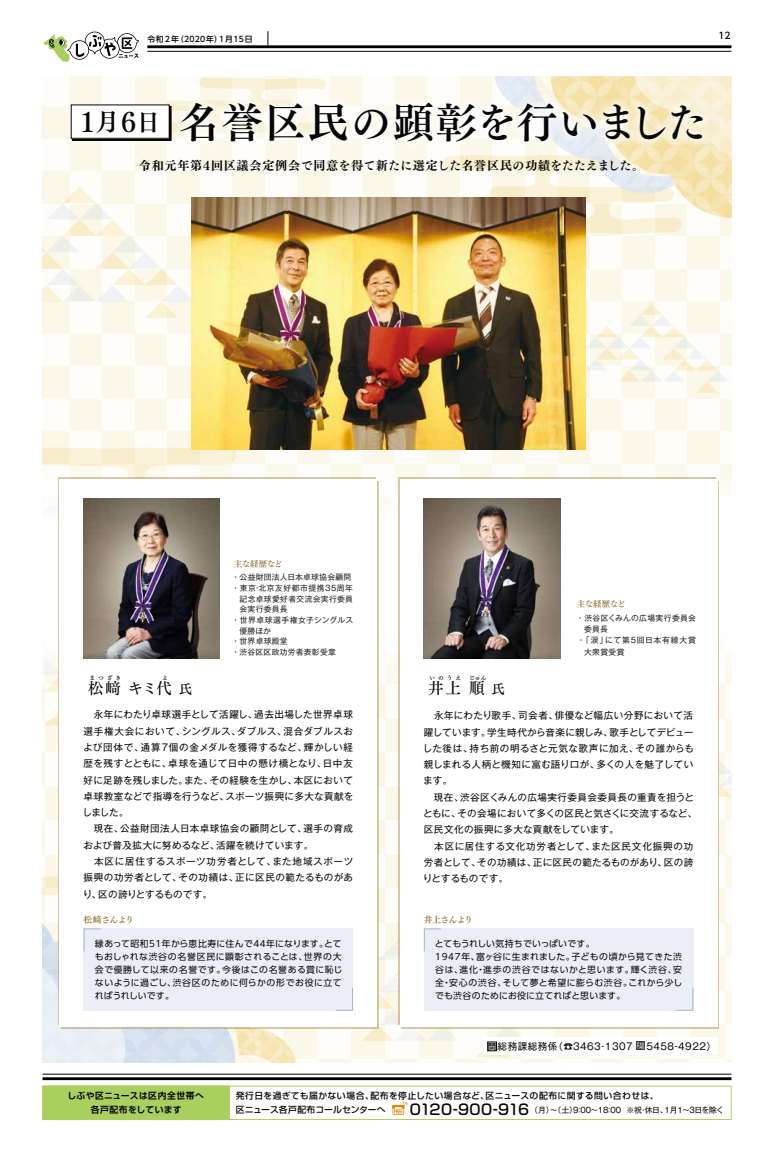
<style>
.page{position:relative;width:774px;height:1151px;background:#fff}
.page>*{position:absolute;margin:0;border:0;box-sizing:border-box;transform-origin:0 0}
.t1{font:41.1px "Tsuku Min Pro B";letter-spacing:.025em;color:#050505}
.t2{font:26.4px "Tsuku Min Pro B";color:#050505}
.t3{font:15.6px "Tsuku Min Pro D";letter-spacing:.11em;color:#050505}
.t4{font:13.3px "Tsuku Min Pro D";color:#050505}
.t5{font:12px "Tsuku Min Pro E";letter-spacing:.055em;color:#050505}
.t6{font:9.6px/16.3px "Gothic MB101 Pr 6";letter-spacing:.04em;color:#050505}
.t7{font:500 9.2px "UD Shin Go NT Pro";color:#000}
.t8{font:8.9px/13.1px "UD Shin Go Pr 6";letter-spacing:.04em;color:#050505}
.t9{font:500 8.9px/14.2px "Soft Go Std";letter-spacing:.035em;color:#050505}
.t10{font:700 8.9px/14.2px "Soft Go Std De";letter-spacing:.045em;color:#050505;text-align:center}
.t11{font:8.9px "Tsuku Min Pro B";letter-spacing:-.07em;color:#926f33}
.t12{font:8.5px "Tsuku Min Pro B";letter-spacing:-.06em;color:#926f33}
.t13{font:7.8px "Gothic MB101 Pr 6";letter-spacing:.04em;color:#1f1e1d}
.t14{font:7.8px "Gothic MB101 Pr 6";letter-spacing:-.025em;color:#000}
.t15{font:500 7.8px "UD Shin Go NT Pro";letter-spacing:.085em;color:#000}
.t16{font:7.8px "Gothic MB101 Pr 6";letter-spacing:.07em;color:#1f1e1d}
.t17{font:7.8px "Gothic MB101 Pr 6";letter-spacing:.065em;color:#1f1e1d}
.t18{font:7.8px "Gothic MB101 Pr 6";letter-spacing:.11em;color:#1f1e1d}
.t19{font:5.7px "Tsuku Min Pro D";letter-spacing:.525em;color:#050505}
.s1{font-size:23.8px}
.s2{color:#050505}
.s3{font-weight:500;font-size:8.5px;color:#000}
.s4{font-weight:500;font-size:8.3px;color:#fff}
.s5{font-family:"Soft Go Std";font-weight:500;font-size:14.6px;color:#050505}
</style>
<div class="page">
<svg style="left:43px;top:657px;width:688px;height:406px"></svg>
<svg style="left:719px;top:728px;width:12px;height:80px"></svg>
<svg style="left:43px;top:657px;width:15px;height:85px"></svg>
<div style="left:43px;top:77px;width:688px;height:450px;background:#fcf9ee"></div>
<svg style="left:379px;top:497px;width:19px;height:30px"></svg>
<svg style="left:585px;top:304px;width:143px;height:89px"></svg>
<svg style="left:43px;top:187px;width:148px;height:131px"></svg>
<svg style="left:159px;top:78px;width:167px;height:27px"></svg>
<svg style="left:443px;top:77px;width:288px;height:157px"></svg>
<svg style="left:43px;top:447px;width:264px;height:80px"></svg>
<hr style="left:147px;top:45px;width:584px;height:3px;background:#000">
<hr style="left:147px;top:51px;width:584px;height:1px;background:#000">
<svg style="left:268px;top:31px;width:1px;height:14px"></svg>
<svg style="left:44px;top:32px;width:95px;height:30px"></svg>
<hr style="left:43px;top:1077px;width:688px;height:3px;background:#000">
<hr style="left:43px;top:1074px;width:688px;height:1px;background:#000">
<div style="left:43px;top:1086px;width:688px;height:34px;border:1px solid #a9d05f"></div>
<div style="left:43px;top:1086px;width:187px;height:34px;background:#a9d05f"></div>
<svg style="left:392px;top:1101px;width:16px;height:14px"></svg>
<div style="left:60px;top:479px;width:317px;height:548px;background:#fff"></div>
<div style="left:400px;top:479px;width:317px;height:548px;background:#fff"></div>
<div style="left:424px;top:928px;width:269px;height:83px;background:#ebeef6"></div>
<div style="left:482px;top:1037px;width:235px;height:17px;background:#fff"></div>
<div style="left:636px;top:1041px;width:9px;height:9px;background:#3e3a39"></div>
<img style="left:191px;top:197px;width:394px;height:252px">
<img style="left:84px;top:499px;width:136px;height:159px">
<img style="left:424px;top:499px;width:136px;height:159px">
<div style="left:170px;top:93px;width:543px;height:59px;background:#fff;opacity:.75"></div>
<div style="left:72px;top:106px;width:99px;height:35px;background:#050505"></div>
<div style="left:71px;top:105px;width:98px;height:33px;background:#fff"></div>
<div style="left:71px;top:105px;width:99px;height:34px;border:1px solid #050505"></div>
<svg style="left:676px;top:987px;width:18px;height:24px"></svg>
<svg style="left:43px;top:875px;width:481px;height:188px"></svg>
<p class="t15" style="left:147px;top:32px;width:107px">令和 2年（2020年）1月15日</p>
<p class="t7" style="left:718px;top:28px;width:14px">12</p>
<h1 class="t1" style="left:179px;top:91px;width:530px">名誉区民の顕彰を行いました</h1>
<p class="t5" style="left:139px;top:156px;width:507px">令和元年第4回区議会定例会で同意を得て新たに選定した名誉区民の功績をたたえました。</p>
<h2 class="t2" style="left:80px;top:101px;width:82px">1<span class="s1">月</span>6<span class="s1">日</span></h2>
<p class="t19" style="left:89px;top:672px;width:33px">まつざき</p>
<p class="t19" style="left:162px;top:672px;width:7px">よ</p>
<h3 class="t3" style="left:88px;top:674px;width:86px">松﨑 キミ代</h3>
<p class="t12" style="left:234px;top:557px;width:50px">主な経歴など</p>
<p class="t13" style="left:232px;top:571px;width:121px"><span class="s2">・</span>公益財団法人日本卓球協会顧問</p>
<p class="t16" style="left:232px;top:581px;width:123px"><span class="s2">・</span>東京・北京友好都市提携35周年</p>
<p class="t13" style="left:239px;top:592px;width:115px">記念卓球愛好者交流会実行委員</p>
<p class="t13" style="left:239px;top:603px;width:49px">会実行委員長</p>
<p class="t17" style="left:232px;top:613px;width:123px"><span class="s2">・</span>世界卓球選手権女子シングルス</p>
<p class="t13" style="left:240px;top:624px;width:33px">優勝ほか</p>
<p class="t13" style="left:232px;top:635px;width:58px"><span class="s2">・</span>世界卓球殿堂</p>
<p class="t13" style="left:232px;top:645px;width:106px"><span class="s2">・</span>渋谷区区政功労者表彰受章</p>
<p class="t19" style="left:430px;top:672px;width:33px">いのうえ</p>
<p class="t19" style="left:469px;top:672px;width:19px">じゅん</p>
<h3 class="t4" style="left:179px;top:677px;width:15px">氏</h3>
<h3 class="t3" style="left:428px;top:674px;width:58px">井上順</h3>
<h3 class="t4" style="left:492px;top:677px;width:15px">氏</h3>
<p class="t12" style="left:577px;top:597px;width:50px">主な経歴など</p>
<p class="t13" style="left:576px;top:611px;width:121px"><span class="s2">・</span>渋谷区くみんの広場実行委員会</p>
<p class="t13" style="left:584px;top:622px;width:26px">委員長</p>
<p class="t18" style="left:577px;top:634px;width:120px"><span class="s2">・</span>「涙」にて第5回日本有線大賞</p>
<p class="t13" style="left:584px;top:645px;width:42px">大衆賞受賞</p>
<p class="t6" style="left:82px;top:706px;width:272px">　永年にわたり卓球選手として活躍し、過去出場した世界卓球選手権大会において、シングルス、ダブルス、混合ダブルスおよび団体で、通算７個の金メダルを獲得するなど、輝かしい経歴を残すとともに、卓球を通じて日中の懸け橋となり、日中友好に足跡を残しました。また、その経験を生かし、本区において卓球教室などで指導を行うなど、スポーツ振興に多大な貢献をしました。<br>　現在、公益財団法人日本卓球協会の顧問として、選手の育成および普及拡大に努めるなど、活躍を続けています。<br>　本区に居住するスポーツ功労者として、また地域スポーツ振興の功労者として、その功績は、正に区民の範たるものがあり、区の誇りとするものです。</p>
<p class="t6" style="left:423px;top:707px;width:276px">　永年にわたり歌手、司会者、俳優など幅広い分野において活躍しています。学生時代から音楽に親しみ、歌手としてデビューした後は、持ち前の明るさと元気な歌声に加え、その誰からも親しまれる人柄と機知に富む語り口が、多くの人を魅了しています。<br>　現在、渋谷区くみんの広場実行委員会委員長の重責を担うとともに、その会場において多くの区民と気さくに交流するなど、区民文化の振興に多大な貢献をしています。<br>　本区に居住する文化功労者として、また区民文化振興の功労者として、その功績は、正に区民の範たるものがあり、区の誇りとするものです。</p>
<p class="t11" style="left:84px;top:913px;width:52px">松﨑さんより</p>
<p class="t11" style="left:424px;top:913px;width:51px">井上さんより</p>
<p class="t8" style="left:95px;top:936px;width:249px;text-align:justify">縁あって昭和51年から恵比寿に住んで44年になります。とてもおしゃれな渋谷の名誉区民に顕彰されることは、世界の大会で優勝して以来の名誉です。今後はこの名誉ある賞に恥じないように過ごし、渋谷区のために何らかの形でお役に立てればうれしいです。</p>
<p class="t8" style="left:435px;top:936px;width:249px">とてもうれしい気持ちでいっぱいです。<br>1947年、富ヶ谷に生まれました。子どもの頃から見てきた渋谷は、進化・進歩の渋谷ではないかと思います。輝く渋谷、安全・安心の渋谷、そして夢と希望に膨らむ渋谷。これから少しでも渋谷のためにお役に立てればと思います。</p>
<p class="t6" style="left:488px;top:1037px;width:230px"><span class="s3">問</span>総務課総務係（☎3463‐1307 <span class="s4">FAX</span> 5458‐4922）</p>
<p class="t10" style="left:67px;top:1088px;width:138px">しぶや区ニュースは区内全世帯へ各戸配布をしています</p>
<p class="t9" style="left:236px;top:1088px;width:424px">発行日を過ぎても届かない場合、配布を停止したい場合など、区ニュースの配布に関する問い合わせは、区ニュース各戸配布コールセンターへ</p>
<p class="t14" style="left:410px;top:1103px;width:316px"><span class="s5">0120-900-916</span> （月）～（土）9：00～18：00 ※祝・休日、1月1～3日を除く</p>
</div>
